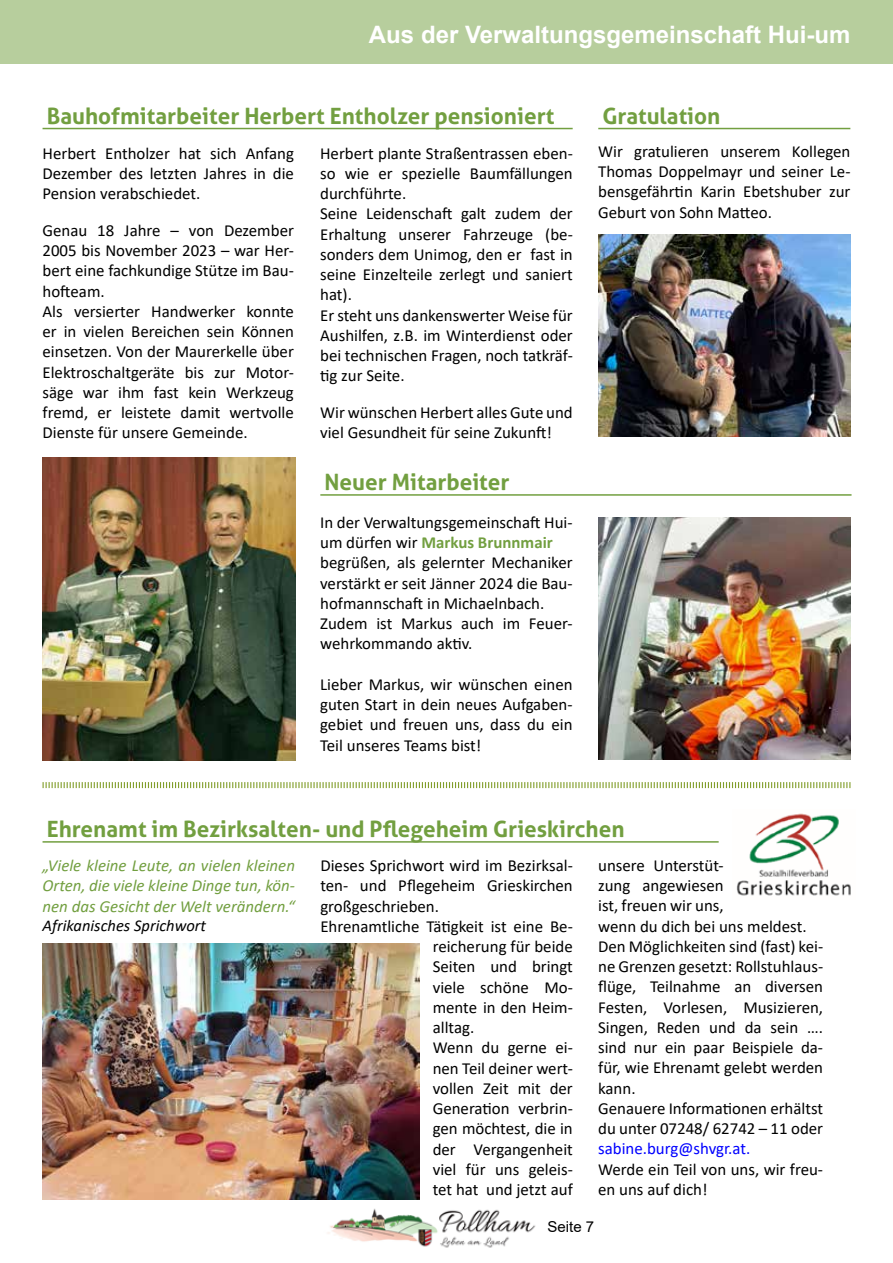
<style>
.page{position:relative;width:893px;height:1263px;background:#fff}
.page>*{position:absolute;margin:0;border:0;box-sizing:border-box;transform-origin:0 0}
.t1{font:700 24px "Arial";color:#fff}
.t2{font:700 22.5px "Aller";color:#729f40}
.t3{font:16.8px/20.2px "Calibri";color:#000}
.t4{font:italic 16.8px/20.2px "Calibri";color:#729f40;text-align:justify}
.t5{font:16.8px "Calibri";color:#00f}
.t6{font:italic 16.5px "Calibri";color:#000}
.t7{font:15px "Arial";color:#000}
.s1{font-weight:700;color:#729f40}
</style>
<div class="page">
<img style="left:320px;top:1199px;width:216px;height:49px">
<div style="left:0;top:0;width:893px;height:64px;background:#b7ce9d"></div>
<svg style="left:42px;top:782px;width:809px;height:7px"></svg>
<hr style="left:43px;top:841px;width:676px;height:2px;background:#729f40">
<img style="left:736px;top:813px;width:115px;height:83px">
<img style="left:43px;top:943px;width:377px;height:256px">
<hr style="left:43px;top:128px;width:530px;height:1px;background:#729f40">
<hr style="left:320px;top:494px;width:531px;height:2px;background:#729f40">
<img style="left:598px;top:518px;width:252px;height:242px">
<img style="left:43px;top:458px;width:252px;height:302px">
<img style="left:598px;top:234px;width:252px;height:202px">
<hr style="left:598px;top:128px;width:252px;height:1px;background:#729f40">
<h1 class="t1" style="left:369px;top:18px;width:483px">Aus der Verwaltungsgemeinschaft Hui-um</h1>
<h2 class="t2" style="left:47px;top:102px;width:509px">Bauhofmitarbeiter Herbert Entholzer pensioniert</h2>
<p class="t3" style="left:43px;top:143px;width:253px;text-align:justify">Herbert Entholzer hat sich Anfang Dezember des letzten Jahres in die Pension verabschiedet.</p>
<p class="t3" style="left:43px;top:220px;width:253px">Genau 18 Jahre – von Dezember<br>2005 bis November 2023 – war Her&shy;bert eine fachkundige Stütze im Bau&shy;hofteam.<br>Als versierter Handwerker konnte er in vielen Bereichen sein Können einsetzen. Von der Maurerkelle über<br>Elektroschaltgeräte bis zur Motor&shy;säge war ihm fast kein Werkzeug fremd, er leistete damit wertvolle<br>Dienste für unsere Gemeinde.</p>
<p class="t3" style="left:320px;top:142px;width:254px">Herbert plante Straßentrassen eben&shy;so wie er spezielle Baumfällungen durchführte.<br>Seine Leidenschaft galt zudem der<br>Erhaltung unserer Fahrzeuge (be&shy;sonders dem Unimog, den er fast in seine Einzelteile zerlegt und saniert hat).<br>Er steht uns dankenswerter Weise für<br>Aushilfen, z.B. im Winterdienst oder bei technischen Fragen, noch tatkräf&shy;tig zur Seite.</p>
<p class="t3" style="left:320px;top:402px;width:254px">Wir wünschen Herbert alles Gute und viel Gesundheit für seine Zukunft!</p>
<h2 class="t2" style="left:325px;top:468px;width:187px">Neuer Mitarbeiter</h2>
<p class="t3" style="left:320px;top:512px;width:254px">In der Verwaltungsgemeinschaft Hui&shy;um dürfen wir <span class="s1">Markus Brunnmair </span>begrüßen, als gelernter Mechaniker verstärkt er seit Jänner 2024 die Bau&shy;hofmannschaft in Michaelnbach.<br>Zudem ist Markus auch im Feuer&shy;wehrkommando aktiv.</p>
<p class="t3" style="left:320px;top:674px;width:254px;text-align:justify">Lieber Markus, wir wünschen einen guten Start in dein neues Aufgaben&shy;gebiet und freuen uns, dass du ein Teil unseres Teams bist!</p>
<h2 class="t2" style="left:602px;top:102px;width:119px">Gratulation</h2>
<p class="t3" style="left:598px;top:141px;width:254px;text-align:justify">Wir gratulieren unserem Kollegen Thomas Doppelmayr und seiner Le&shy;bensgefährtin Karin Ebetshuber zur Geburt von Sohn Matteo.</p>
<h2 class="t2" style="left:47px;top:815px;width:579px">Ehrenamt im Bezirksalten- und Pflegeheim Grieskirchen</h2>
<p class="t4" style="left:43px;top:855px;width:254px">„Viele kleine Leute, an vielen kleinen Orten, die viele kleine Dinge tun, kön&shy;nen das Gesicht der Welt verändern.“</p>
<p class="t6" style="left:43px;top:914px;width:165px">Afrikanisches Sprichwort</p>
<p class="t3" style="left:320px;top:855px;width:254px">Dieses Sprichwort wird im Bezirksal-</p>
<p class="t3" style="left:320px;top:875px;width:254px">ten- und Pflegeheim Grieskirchen</p>
<p class="t3" style="left:320px;top:895px;width:120px">großgeschrieben.</p>
<p class="t3" style="left:320px;top:916px;width:254px">Ehrenamtliche Tätigkeit ist eine Be-</p>
<p class="t3" style="left:433px;top:936px;width:142px">reicherung für beide</p>
<p class="t3" style="left:433px;top:956px;width:142px">Seiten und bringt</p>
<p class="t3" style="left:433px;top:976px;width:142px">viele schöne Mo-</p>
<p class="t3" style="left:433px;top:997px;width:142px">mente in den Heim-</p>
<p class="t3" style="left:433px;top:1017px;width:43px">alltag.</p>
<p class="t3" style="left:433px;top:1037px;width:142px">Wenn du gerne ei-</p>
<p class="t3" style="left:433px;top:1057px;width:142px">nen Teil deiner wert-</p>
<p class="t3" style="left:433px;top:1078px;width:142px">vollen Zeit mit der</p>
<p class="t3" style="left:433px;top:1098px;width:142px">Generation verbrin-</p>
<p class="t3" style="left:433px;top:1118px;width:142px">gen möchtest, die in</p>
<p class="t3" style="left:433px;top:1138px;width:142px">der Vergangenheit</p>
<p class="t3" style="left:433px;top:1159px;width:142px">viel für uns geleis-</p>
<p class="t3" style="left:433px;top:1179px;width:142px">tet hat und jetzt auf</p>
<p class="t3" style="left:598px;top:855px;width:226px">unsere Unterstüt-<br>zung angewiesen<br>ist, freuen wir uns,<br>wenn du dich bei uns meldest.<br>Den Möglichkeiten sind (fast) kei&shy;ne Grenzen gesetzt: Rollstuhlaus&shy;flüge, Teilnahme an diversen<br>Festen, Vorlesen, Musizieren,<br>Singen, Reden und da sein …. sind nur ein paar Beispiele da&shy;für, wie Ehrenamt gelebt werden kann.<br>Genauere Informationen erhältst du unter 07248/ 62742 – 11 oder</p>
<p class="t5" style="left:598px;top:1137px;width:154px">sabine.burg@shvgr.at.</p>
<p class="t3" style="left:598px;top:1158px;width:226px">Werde ein Teil von uns, wir freu&shy;en uns auf dich!</p>
<p class="t7" style="left:547px;top:1217px;width:48px">Seite 7</p>
</div>
